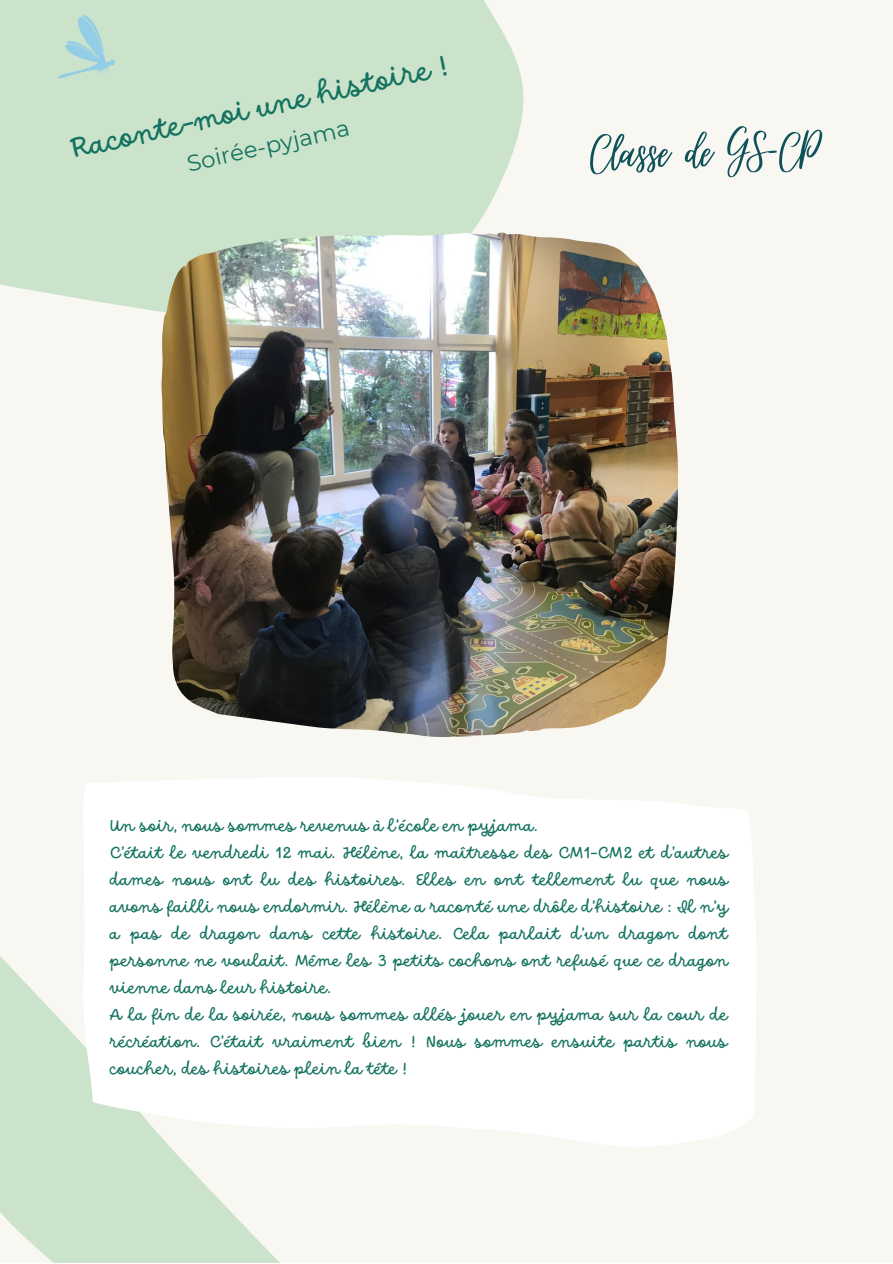
<style>
.page{position:relative;width:893px;height:1264px;background:#fff}
.page>*{position:absolute;margin:0;border:0;box-sizing:border-box;transform-origin:0 0}
.t1{font:63.3px "Virtual";color:#0e515b}
.t2{font:31.2px "DO Script Regular";color:#147360}
.t3{font:22.95px "Montserrat";color:#147360}
.t4{font:18px/27px "DO Script Regular";color:#147360;text-align:justify}
</style>
<div class="page">
<div style="left:0;top:0;width:892px;height:1262px;background:#f8f7f2"></div>
<div style="left:0;top:0;width:524px;height:312px;background:#cce3cb"></div>
<svg style="left:0;top:956px;width:279px;height:306px;fill:#cce3cb"></svg>
<svg style="left:54px;top:14px;width:71px;height:81px;background:#c0ded0"></svg>
<img style="left:161px;top:232px;width:516px;height:505px">
<svg style="left:83px;top:777px;width:673px;height:370px;fill:#fff"></svg>
<p class="t2" style="left:67px;top:133px;width:387px;rotate:-13deg">Raconte-moi une histoire !</p>
<p class="t3" style="left:184px;top:150px;width:167px;rotate:-13deg">Soirée-pyjama</p>
<p class="t1" style="left:590px;top:120px;width:230px;rotate:-1deg">Classe de GS-CP</p>
<p class="t4" style="left:110px;top:812px;width:429px">Un soir, nous sommes revenus à l’école en pyjama.</p>
<p class="t4" style="left:110px;top:839px;width:620px">C’était le vendredi 12 mai. Hélène, la maîtresse des CM1-CM2 et d’autres dames nous ont lu des histoires. Elles en ont tellement lu que nous avons failli nous endormir. Hélène a raconté une drôle d’histoire : Il n’y a pas de dragon dans cette histoire. Cela parlait d’un dragon dont personne ne voulait. Même les 3 petits cochons ont refusé que ce dragon vienne dans leur histoire.</p>
<p class="t4" style="left:110px;top:1001px;width:619px">A la fin de la soirée, nous sommes allés jouer en pyjama sur la cour de récréation. C’était vraiment bien ! Nous sommes ensuite partis nous coucher, des histoires plein la tête !</p>
</div>
